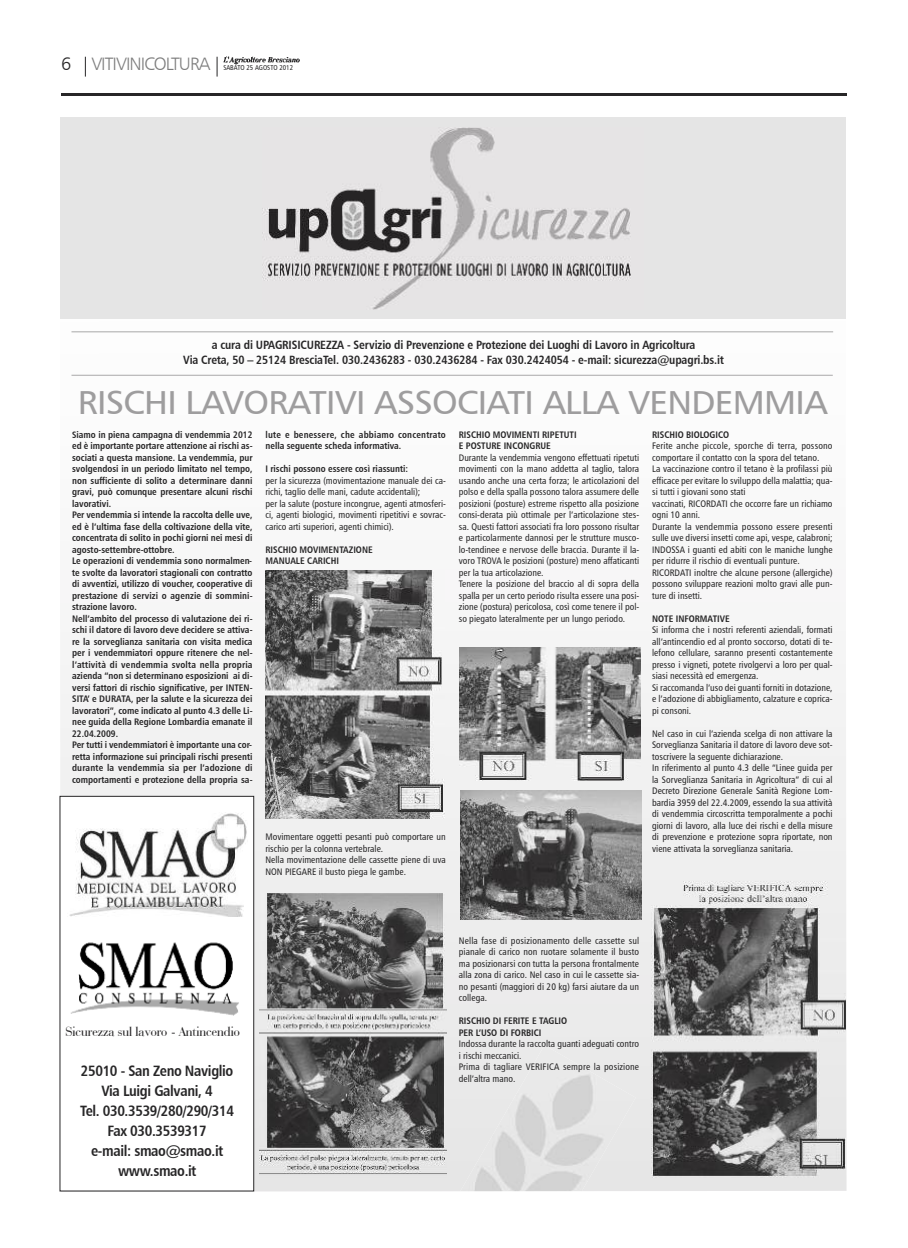
<style>
.page{position:relative;width:908px;height:1248px;background:#fff}
.page>*{position:absolute;margin:0;border:0;box-sizing:border-box;transform-origin:0 0}
.t1{font:33.2px "Humanist 777 BT Roman B";letter-spacing:-.02em;color:#9e9d9e;scale:1.05 1}
.t2{font:18px "Humanist 777 BT Light B";letter-spacing:-.055em;color:#7d7d7d}
.t3{font:15px/20px "Humanist 777 BT Bold Condensed B";letter-spacing:-.025em;color:#272627;text-align:center}
.t4{font:13.9px "Bauer Bodoni BT";color:#272627}
.t5{font:12px/15px "Humanist 777 BT Bold Condensed B";letter-spacing:-.01em;color:#272627;text-align:center}
.t6{font:9.5px/11.5px "Humanist 777 BT Roman Condensed B";color:#272627}
.t7{font:9.5px/11.5px "Humanist 777 BT Bold Condensed B";color:#272627}
.t8{font:9.5px/11.5px "Humanist 777 BT Bold Condensed B";letter-spacing:.02em;color:#272627}
.t9{font:7px "Humanist 777 BT Roman Condensed B";color:#272627}
.s1{color:#272627}
.s2{font-size:9.2px}
</style>
<div class="page">
<img style="left:60px;top:259px;width:786px;height:932px">
<img style="left:460px;top:1044px;width:175px;height:147px">
<hr style="left:61px;top:93px;width:785px;height:3px;background:#272627">
<svg style="left:85px;top:57px;width:1px;height:20px"></svg>
<img style="left:223px;top:56px;width:77px;height:9px">
<svg style="left:217px;top:57px;width:1px;height:20px"></svg>
<hr style="left:71px;top:331px;width:761px;height:1px;background:#a9a8a9">
<hr style="left:71px;top:375px;width:761px;height:1px;background:#a9a8a9">
<div style="left:60px;top:117px;width:785px;height:202px;background:#e5e5e5"></div>
<img style="left:262px;top:128px;width:369px;height:181px">
<div style="left:60px;top:796px;width:193px;height:394px;background:#fff"></div>
<div style="left:60px;top:796px;width:194px;height:395px;border:1px solid #272627"></div>
<img style="left:69px;top:813px;width:178px;height:104px">
<img style="left:61px;top:917px;width:178px;height:115px">
<img style="left:265px;top:570px;width:179px;height:248px">
<img style="left:259px;top:893px;width:187px;height:284px">
<img style="left:459px;top:647px;width:181px;height:133px">
<img style="left:460px;top:790px;width:181px;height:129px">
<img style="left:651px;top:881px;width:194px;height:302px">
<h2 class="t2" style="left:61px;top:53px;width:151px"><span class="s1">6</span> VITIVINICOLTURA</h2>
<p class="t9" style="left:223px;top:63px;width:71px">sabato 25 agosto 2012</p>
<p class="t5" style="left:183px;top:337px;width:542px">a cura di upagrisicurezza - servizio di prevenzione e protezione dei luoghi di lavoro in agricoltura<br>via creta, 50 – 25124 Bresciatel. 030.2436283 - 030.2436284 - fax 030.2424054 - e-mail: sicurezza@upagri.bs.it</p>
<h1 class="t1" style="left:78px;top:381px;width:715px">RISCHI LAVORATIVI ASSOCIATI ALLA VENDEMMIA</h1>
<p class="t7" style="left:72px;top:428px;width:182px"><span class="s2">s</span>iamo in piena campagna di vendemmia 2012 ed è importante portare attenzione ai rischi as&shy;sociati a questa mansione. la vendemmia, pur svolgendosi in un periodo limitato nel tempo, non sufficiente di solito a determinare danni gravi, può comunque presentare alcuni rischi lavorativi.<br>per vendemmia si intende la raccolta delle uve, ed è l’ultima fase della coltivazione della vite, concentrata di solito in pochi giorni nei mesi di agosto-settembre-ottobre.<br>le operazioni di vendemmia sono normalmen&shy;te svolte da lavoratori stagionali con contratto di avventizi, utilizzo di voucher, cooperative di prestazione di servizi o agenzie di sommini&shy;strazione lavoro.<br>nell’ambito del processo di valutazione dei ri&shy;schi il datore di lavoro deve decidere se attiva&shy;re la sorveglianza sanitaria con visita medica per i vendemmiatori oppure ritenere che nel&shy;l’attività di vendemmia svolta nella propria azienda “non si determinano esposizioni ai di&shy;versi fattori di rischio significative, per inten&shy;sita’ e durata, per la salute e la sicurezza dei lavoratori”, come indicato al punto 4.3 delle li&shy;nee guida della regione lombardia emanate il 22.04.2009.<br>per tutti i vendemmiatori è importante una cor&shy;retta informazione sui principali rischi presenti durante la vendemmia sia per l’adozione di comportamenti e protezione della propria sa-</p>
<p class="t8" style="left:265px;top:428px;width:182px">lute e benessere, che abbiamo concentrato nella seguente scheda informativa.</p>
<p class="t7" style="left:265px;top:463px;width:144px">i rischi possono essere così riassunti:</p>
<p class="t6" style="left:265px;top:474px;width:182px">per la sicurezza (movimentazione manuale dei ca&shy;richi, taglio delle mani, cadute accidentali);<br>per la salute (posture incongrue, agenti atmosferi&shy;ci, agenti biologici, movimenti ripetitivi e sovrac&shy;carico arti superiori, agenti chimici).</p>
<p class="t7" style="left:265px;top:543px;width:109px">rischio MoviMentazione<br>Manuale carichi</p>
<p class="t6" style="left:265px;top:831px;width:182px">movimentare oggetti pesanti può comportare un rischio per la colonna vertebrale.<br>nella movimentazione delle cassette piene di uva non piegaRe il busto piega le gambe.</p>
<p class="t7" style="left:458px;top:428px;width:119px">rischio MoviMenti ripetuti e posture incongrue</p>
<p class="t6" style="left:458px;top:451px;width:182px">durante la vendemmia vengono effettuati ripetuti movimenti con la mano addetta al taglio, talora usando anche una certa forza; le articolazioni del polso e della spalla possono talora assumere delle posizioni (posture) estreme rispetto alla posizione consi-derata più ottimale per l’articolazione stes&shy;sa. Questi fattori associati fra loro possono risultar e particolarmente dannosi per le strutture musco&shy;lo-tendinee e nervose delle braccia. durante il la&shy;voro tRoVa le posizioni (posture) meno affaticanti per la tua articolazione.<br>tenere la posizione del braccio al di sopra della spalla per un certo periodo risulta essere una posi&shy;zione (postura) pericolosa, così come tenere il pol&shy;so piegato lateralmente per un lungo periodo.</p>
<p class="t7" style="left:652px;top:428px;width:78px">rischio Biologico</p>
<p class="t6" style="left:652px;top:440px;width:182px">ferite anche piccole, sporche di terra, possono comportare il contatto con la spora del tetano.<br>la vaccinazione contro il tetano è la profilassi più efficace per evitare lo sviluppo della malattia; qua&shy;si tutti i giovani sono stati<br>vaccinati, RicoRdati che occorre fare un richiamo ogni 10 anni.<br>durante la vendemmia possono essere presenti sulle uve diversi insetti come api, vespe, calabroni; indossa i guanti ed abiti con le maniche lunghe per ridurre il rischio di eventuali punture.<br>RicoRdati inoltre che alcune persone (allergiche) possono sviluppare reazioni molto gravi alle pun&shy;ture di insetti.</p>
<p class="t7" style="left:652px;top:612px;width:79px">note inforMative</p>
<p class="t6" style="left:652px;top:624px;width:182px">si informa che i nostri referenti aziendali, formati all’antincendio ed al pronto soccorso, dotati di te&shy;lefono cellulare, saranno presenti costantemente presso i vigneti, potete rivolgervi a loro per qual&shy;siasi necessità ed emergenza.<br>si raccomanda l’uso dei guanti forniti in dotazione, e l’adozione di abbigliamento, calzature e coprica&shy;pi consoni.</p>
<p class="t6" style="left:652px;top:727px;width:182px">nel caso in cui l’azienda scelga di non attivare la sorveglianza sanitaria il datore di lavoro deve sot&shy;toscrivere la seguente dichiarazione.<br>in riferimento al punto 4.3 delle “linee guida per la sorveglianza sanitaria in agricoltura” di cui al decreto direzione generale sanità Regione lom&shy;bardia 3959 del 22.4.2009, essendo la sua attività di vendemmia circoscritta temporalmente a pochi giorni di lavoro, alla luce dei rischi e della misure di prevenzione e protezione sopra riportate, non viene attivata la sorveglianza sanitaria.</p>
<h3 class="t4" style="left:66px;top:1023px;width:176px">Sicurezza sul lavoro - Antincendio</h3>
<h3 class="t3" style="left:80px;top:1059px;width:155px">25010 - san zeno naviglio via luigi galvani, 4<br>tel. 030.3539/280/290/314 fax 030.3539317<br>e-mail: smao@smao.it www.smao.it</h3>
<p class="t6" style="left:458px;top:934px;width:182px;text-align:justify">nella fase di posizionamento delle cassette sul pianale di carico non ruotare solamente il busto ma posizionarsi con tutta la persona frontalmente alla zona di carico. nel caso in cui le cassette sia&shy;no pesanti (maggiori di 20 kg) farsi aiutare da un collega.</p>
<p class="t7" style="left:458px;top:1015px;width:110px">rischio di ferite e taglio per l’uso di forBici</p>
<p class="t6" style="left:458px;top:1038px;width:182px">indossa durante la raccolta guanti adeguati contro i rischi meccanici.<br>prima di tagliare VeRifica sempre la posizione dell’altra mano.</p>
</div>
